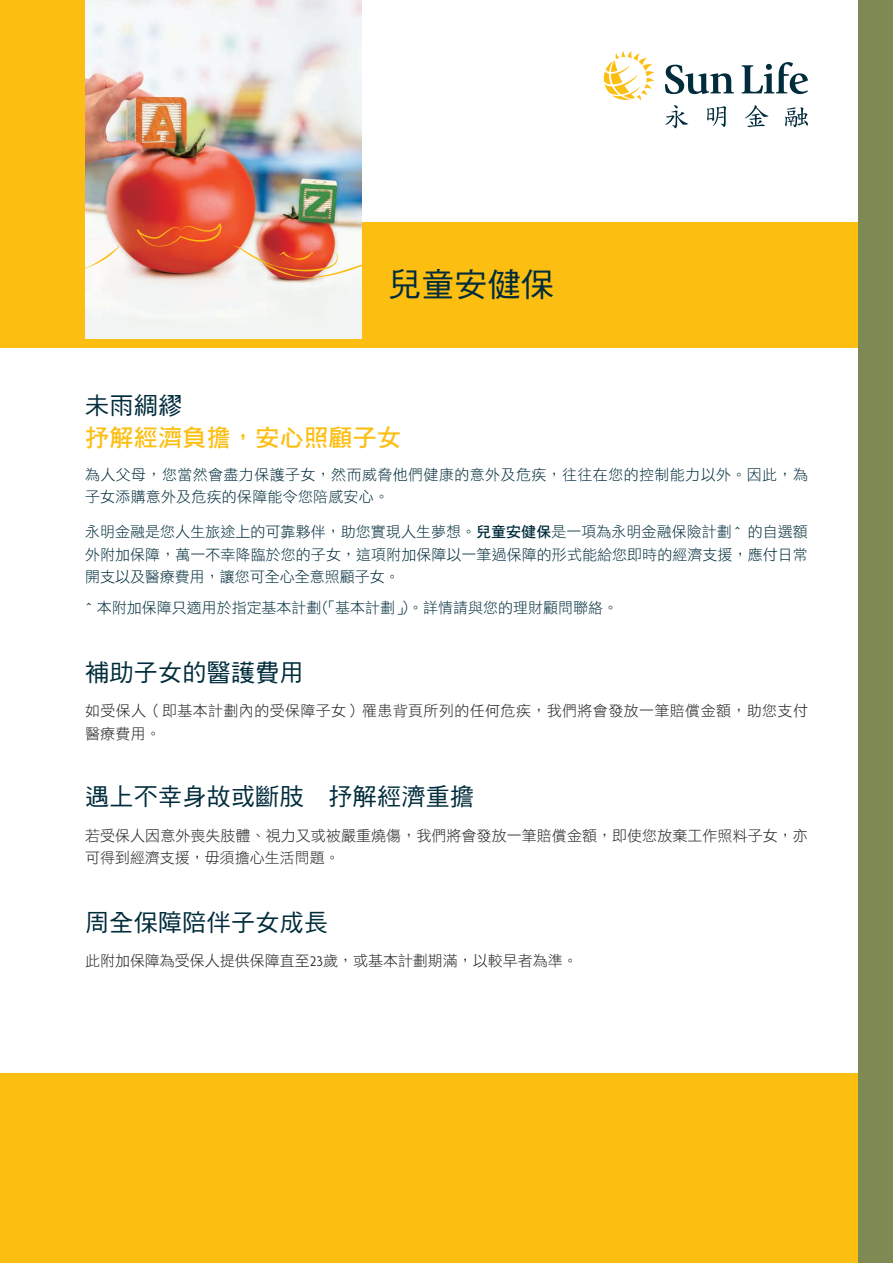
<style>
.page{position:relative;width:893px;height:1263px;background:#fff}
.page>*{position:absolute;margin:0;border:0;box-sizing:border-box;transform-origin:0 0}
.t1{font:33px "DF Hei HK W5";letter-spacing:.005em;color:#002c3b}
._01_Heading_1{font:24px "DF Hei HK W5";letter-spacing:.015em;color:#002c3b}
._01_Heading_1-2{font:24px "DF Hei HK W7";letter-spacing:.015em;color:#fdbe12}
._00_Body_text{font:15px/22.5px "DF Hei HK W3";letter-spacing:.005em;color:#002c3b;text-align:justify}
._00_Body_text-2{font:15px/22.5px "DF Hei HK W3";letter-spacing:.005em;color:#231f20}
._00_Body_text-3{font:15px/22.5px "DF Hei HK W3";letter-spacing:.025em;color:#002c3b}
._00_Body_text-4{font:15px/22.5px "DF Hei HK W3";letter-spacing:.025em;color:#231f20}
.s1{font-family:"DF Hei HK W7"}
.s2{font-family:"Agenda";font-weight:300}
</style>
<div class="page">
<div style="left:0;top:1074px;width:893px;height:189px;background:#fdbe12"></div>
<svg style="left:604px;top:51px;width:50px;height:49px"></svg>
<svg style="left:665px;top:65px;width:69px;height:29px"></svg>
<svg style="left:742px;top:62px;width:66px;height:32px"></svg>
<svg style="left:665px;top:105px;width:23px;height:23px"></svg>
<svg style="left:707px;top:106px;width:19px;height:21px"></svg>
<svg style="left:745px;top:105px;width:23px;height:22px"></svg>
<svg style="left:785px;top:107px;width:23px;height:20px"></svg>
<div style="left:0;top:0;width:85px;height:348px;background:#fdbe12"></div>
<div style="left:356px;top:222px;width:505px;height:126px;background:#fdbe12"></div>
<img style="left:85px;top:0;width:276px;height:339px">
<svg style="left:85px;top:245px;width:34px;height:29px"></svg>
<svg style="left:233px;top:245px;width:128px;height:33px"></svg>
<svg style="left:137px;top:223px;width:84px;height:23px;background:#e45325"></svg>
<div style="left:0;top:339px;width:859px;height:9px;background:#fdbe12"></div>
<div style="left:859px;top:0;width:34px;height:1263px;background:#7f8953"></div>
<p class="t1" style="left:388px;top:266px;width:167px">兒童安健保</p>
<p class="_01_Heading_1" style="left:85px;top:393px;width:99px">未雨綢繆</p>
<p class="_01_Heading_1-2" style="left:85px;top:424px;width:317px">抒解經濟負擔，安心照顧子女</p>
<p class="_00_Body_text-3" style="left:85px;top:463px;width:724px">為人父母，您當然會盡力保護子女，然而威脅他們健康的意外及危疾，往往在您的控制能力以外。因此，為子女添購意外及危疾的保障能令您陪感安心。</p>
<p class="_00_Body_text" style="left:85px;top:521px;width:724px">永明金融是您人生旅途上的可靠夥伴，助您實現人生夢想。<span class="s1">兒童安健保</span>是一項為永明金融保險計劃<span class="s2">^</span> 的自選額外附加保障，萬一不幸降臨於您的子女，這項附加保障以一筆過保障的形式能給您即時的經濟支援，應付日常開支以及醫療費用，讓您可全心全意照顧子女。</p>
<p class="_00_Body_text" style="left:85px;top:597px;width:534px"><span class="s2">^</span> 本附加保障只適用於指定基本計劃(「基本計劃」)。詳情請與您的理財顧問聯絡。</p>
<p class="_01_Heading_1" style="left:85px;top:659px;width:220px">補助子女的醫護費用</p>
<p class="_00_Body_text-4" style="left:85px;top:699px;width:724px">如受保人（即基本計劃內的受保障子女）罹患背頁所列的任何危疾，我們將會發放一筆賠償金額，助您支付醫療費用。</p>
<p class="_01_Heading_1" style="left:85px;top:784px;width:390px">遇上不幸身故或斷肢 抒解經濟重擔</p>
<p class="_00_Body_text-2" style="left:85px;top:824px;width:724px">若受保人因意外喪失肢體、視力又或被嚴重燒傷，我們將會發放一筆賠償金額，即使您放棄工作照料子女，亦可得到經濟支援，毋須擔心生活問題。</p>
<p class="_01_Heading_1" style="left:85px;top:909px;width:245px">周全保障陪伴子女成長</p>
<p class="_00_Body_text-2" style="left:85px;top:949px;width:494px">此附加保障為受保人提供保障直至<span class="s2">23</span>歲，或基本計劃期滿，以較早者為準。</p>
</div>
